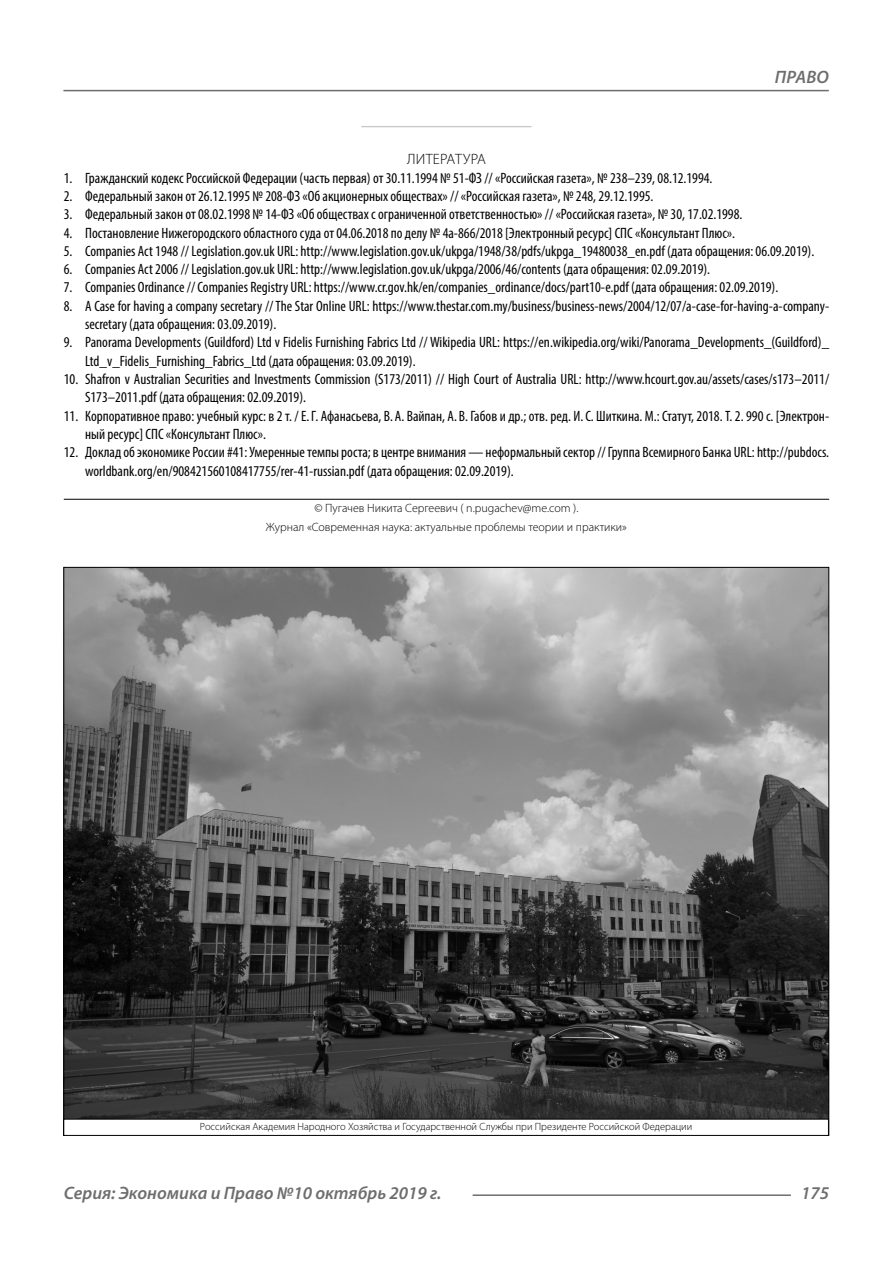
<style>
.page{position:relative;width:893px;height:1263px;background:#fff}
.page>*{position:absolute;margin:0;border:0;box-sizing:border-box;transform-origin:0 0}
.t1{font:italic 600 18px "Myriad Pro";color:#6e6e6e}
.t2{font:condensed 15px/18.3px "Myriad Pro";color:#000}
.Literature{font:300 15px "Myriad Pro";letter-spacing:.02em;color:#000}
.Copy{font:300 12px/18.3px "Myriad Pro";color:#000;text-align:center}
.Author-doc{font:300 10.5px "Myriad Pro";color:#000}
</style>
<div class="page">
<svg style="left:361px;top:126px;width:170px;height:6px"></svg>
<hr style="left:64px;top:499px;width:765px;height:1px;background:#000">
<img style="left:65px;top:569px;width:762px;height:550px">
<div style="left:63px;top:1119px;width:766px;height:17px;border:1px solid #000"></div>
<hr style="left:63px;top:90px;width:766px;height:1px;background:#6e6e6e">
<hr style="left:473px;top:1194px;width:318px;height:2px;background:#6e6e6e">
<p class="t1" style="left:775px;top:66px;width:24px">Право</p>
<p class="Literature" style="left:407px;top:150px;width:80px">ЛИТЕРАТУРА</p>
<p class="t2" style="left:64px;top:168px;width:650px">1. Гражданский кодекс Российской Федерации (часть первая) от 30.11.1994 № 51-ФЗ // «Российская газета», № 238–239, 08.12.1994.</p>
<p class="t2" style="left:64px;top:187px;width:591px">2. Федеральный закон от 26.12.1995 № 208-ФЗ «Об акционерных обществах» // «Российская газета», № 248, 29.12.1995.</p>
<p class="t2" style="left:64px;top:205px;width:680px">3. Федеральный закон от 08.02.1998 № 14-ФЗ «Об обществах с ограниченной ответственностью» // «Российская газета», № 30, 17.02.1998.</p>
<p class="t2" style="left:64px;top:223px;width:673px">4. Постановление Нижегородского областного суда от 04.06.2018 по делу № 4а‑866/2018 [Электронный ресурс] СПС «Консультант Плюс».</p>
<p class="t2" style="left:64px;top:242px;width:752px">5. Companies Act 1948 // Legislation.gov.uk URL: http://www.legislation.gov.uk/ukpga/1948/38/pdfs/ukpga_19480038_en.pdf (дата обращения: 06.09.2019).</p>
<p class="t2" style="left:64px;top:260px;width:648px">6. Companies Act 2006 // Legislation.gov.uk URL: http://www.legislation.gov.uk/ukpga/2006/46/contents (дата обращения: 02.09.2019).</p>
<p class="t2" style="left:64px;top:278px;width:716px">7. Companies Ordinance // Companies Registry URL: https://www.cr.gov.hk/en/companies_ordinance/docs/part10-e.pdf (дата обращения: 02.09.2019).</p>
<p class="t2" style="left:85px;top:296px;width:746px;text-indent:-21px">8. A Case for having a company secretary // The Star Online URL: https://www.thestar.com.my/business/business-news/2004/12/07/a-case-for-having-a-company&shy;secretary (дата обращения: 03.09.2019).</p>
<p class="t2" style="left:85px;top:333px;width:746px;text-indent:-21px">9. Panorama Developments (Guildford) Ltd v Fidelis Furnishing Fabrics Ltd // Wikipedia URL: https://en.wikipedia.org/wiki/Panorama_Developments_(Guildford)_<br>Ltd_v_Fidelis_Furnishing_Fabrics_Ltd (дата обращения: 03.09.2019).</p>
<p class="t2" style="left:85px;top:370px;width:746px;text-indent:-21px">10. Shafron v Australian Securities and Investments Commission (S173/2011) // High Court of Australia URL: http://www.hcourt.gov.au/assets/cases/s173–2011/<br>S173–2011.pdf (дата обращения: 02.09.2019).</p>
<p class="t2" style="left:85px;top:406px;width:746px;text-indent:-21px">11. Корпоративное право: учебный курс: в 2 т. / Е.Г. Афанасьева, В. А. Вайпан, А. В. Габов и др.; отв. ред. И.С. Шиткина. М.: Статут, 2018. Т. 2. 990 с. [Электрон&shy;ный ресурс] СПС «Консультант Плюс».</p>
<p class="t2" style="left:85px;top:443px;width:746px;text-indent:-21px">12. Доклад об экономике России #41: Умеренные темпы роста; в центре внимания — неформальный сектор // Группа Всемирного Банка URL: http://pubdocs. worldbank.org/en/908421560108417755/rer‑41-russian.pdf (дата обращения: 02.09.2019).</p>
<p class="Copy" style="left:266px;top:499px;width:363px">© Пугачев Никита Сергеевич ( n.pugachev@me.com ).<br>Журнал «Современная наука: актуальные проблемы теории и практики»</p>
<p class="Author-doc" style="left:200px;top:1120px;width:494px">Российская Академия Народного Хозяйства и Государственной Службы при Президенте Российской Федерации</p>
<p class="t1" style="left:64px;top:1182px;width:379px">Серия: Экономика и Право №10 октябрь 2019 г.</p>
<p class="t1" style="left:801px;top:1182px;width:30px">175</p>
</div>
